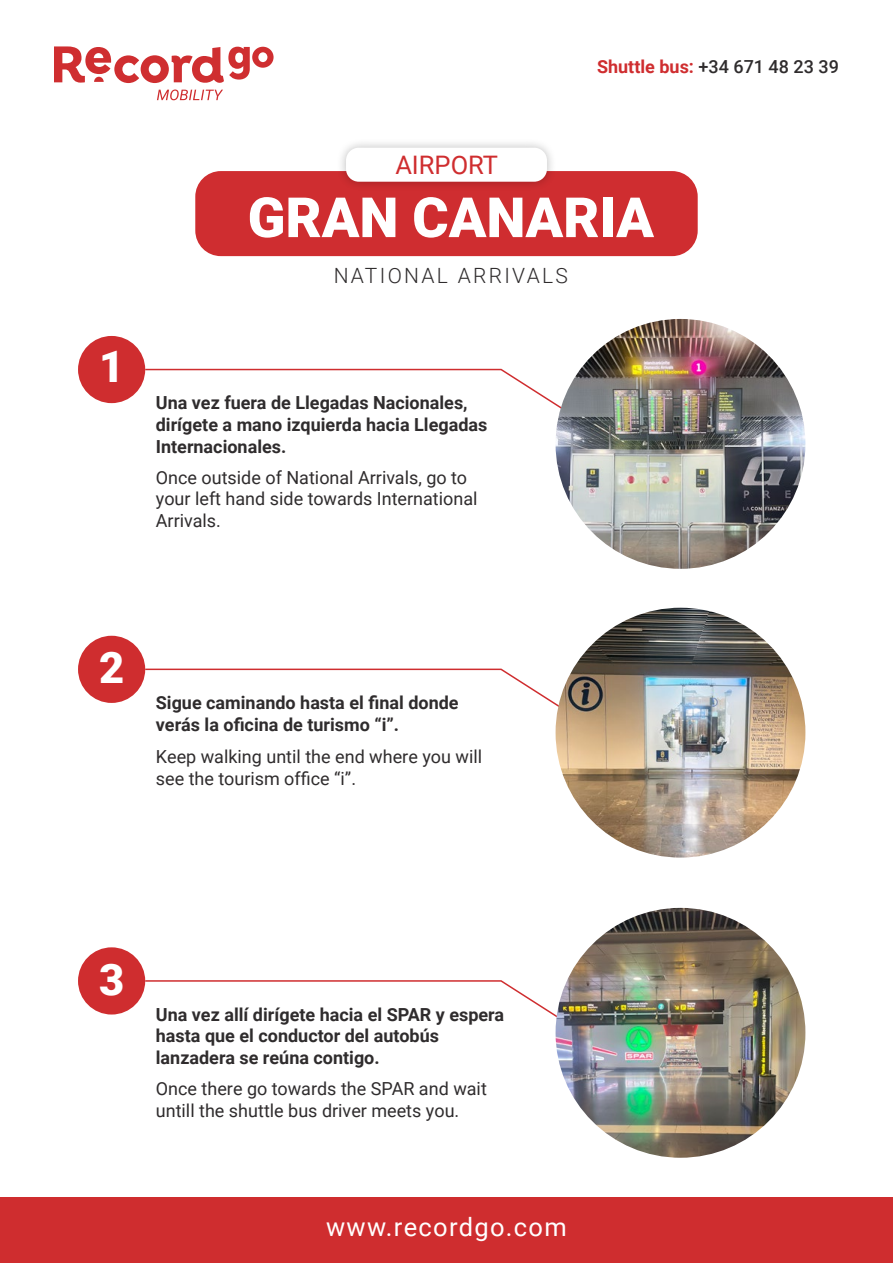
<style>
.page{position:relative;width:893px;height:1263px;background:#fff}
.page>*{position:absolute;margin:0;border:0;box-sizing:border-box;transform-origin:0 0}
.t1{font:900 55.5px "Roboto";color:#fff}
.t2{font:900 43.5px "Roboto";color:#fff}
.t3{font:25.5px "Roboto";letter-spacing:.05em;color:#fff}
.t4{font:25.5px "Roboto";color:#cf2d2f}
.t5{font:300 21px "Roboto";letter-spacing:.11em;color:#2f2c2d}
.t6{font:700 18px/21.6px "Roboto";color:#2f2c2d}
.t7{font:18px/21.6px "Roboto";color:#2f2c2d}
.t8{font:500 18px "Roboto";color:#2f2c2d}
.s1{font-weight:700;color:#cf2d2f}
</style>
<div class="page">
<div style="left:78px;top:336px;width:67px;height:67px;background:#cf2d2f;border-radius:50%"></div>
<div style="left:78px;top:636px;width:67px;height:67px;background:#cf2d2f;border-radius:50%"></div>
<div style="left:78px;top:947px;width:67px;height:67px;background:#cf2d2f;border-radius:50%"></div>
<svg style="left:144px;top:368px;width:425px;height:46px"></svg>
<svg style="left:144px;top:668px;width:425px;height:45px"></svg>
<svg style="left:144px;top:979px;width:424px;height:46px"></svg>
<img style="left:556px;top:319px;width:249px;height:250px;border-radius:125px">
<img style="left:556px;top:608px;width:249px;height:249px;border-radius:125px">
<img style="left:556px;top:908px;width:249px;height:250px;border-radius:125px">
<div style="left:195px;top:171px;width:503px;height:85px;background:#cf2d30;border-radius:26px"></div>
<div style="left:336px;top:137px;width:221px;height:54px;background:#000;opacity:.26"></div>
<div style="left:346px;top:148px;width:201px;height:34px;background:#fff;border-radius:13px"></div>
<div style="left:0;top:1197px;width:893px;height:66px;background:#cf2d2f"></div>
<svg style="left:54px;top:46px;width:220px;height:37px"></svg>
<svg style="left:157px;top:89px;width:66px;height:11px"></svg>
<h2 class="t2" style="left:99px;top:336px;width:27px">1</h2>
<h3 class="t4" style="left:395px;top:147px;width:104px">AIRPORT</h3>
<p class="t8" style="left:597px;top:54px;width:243px"><span class="s1">Shuttle bus:</span> +34 671 48 23 39</p>
<h1 class="t1" style="left:248px;top:178px;width:408px">GRAN CANARIA</h1>
<p class="t5" style="left:334px;top:261px;width:236px">NATIONAL ARRIVALS</p>
<p class="t6" style="left:156px;top:391px;width:333px">Una vez fuera de Llegadas Nacionales, dirígete a mano izquierda hacia Llegadas<br>Internacionales.</p>
<p class="t7" style="left:156px;top:466px;width:323px">Once outside of National Arrivals, go to your left hand side towards International<br>Arrivals.</p>
<h2 class="t2" style="left:99px;top:637px;width:27px">2</h2>
<p class="t6" style="left:156px;top:691px;width:304px">Sigue caminando hasta el final donde verás la oficina de turismo “i”.</p>
<p class="t7" style="left:156px;top:745px;width:328px">Keep walking until the end where you will see the tourism office “i”.</p>
<h2 class="t2" style="left:99px;top:949px;width:27px">3</h2>
<p class="t6" style="left:156px;top:1003px;width:350px">Una vez allí dirígete hacia el SPAR y espera hasta que el conductor del autobús lanzadera se reúna contigo.</p>
<p class="t7" style="left:156px;top:1077px;width:333px">Once there go towards the SPAR and wait untill the shuttle bus driver meets you.</p>
<h3 class="t3" style="left:326px;top:1209px;width:242px">www.recordgo.com</h3>
</div>
